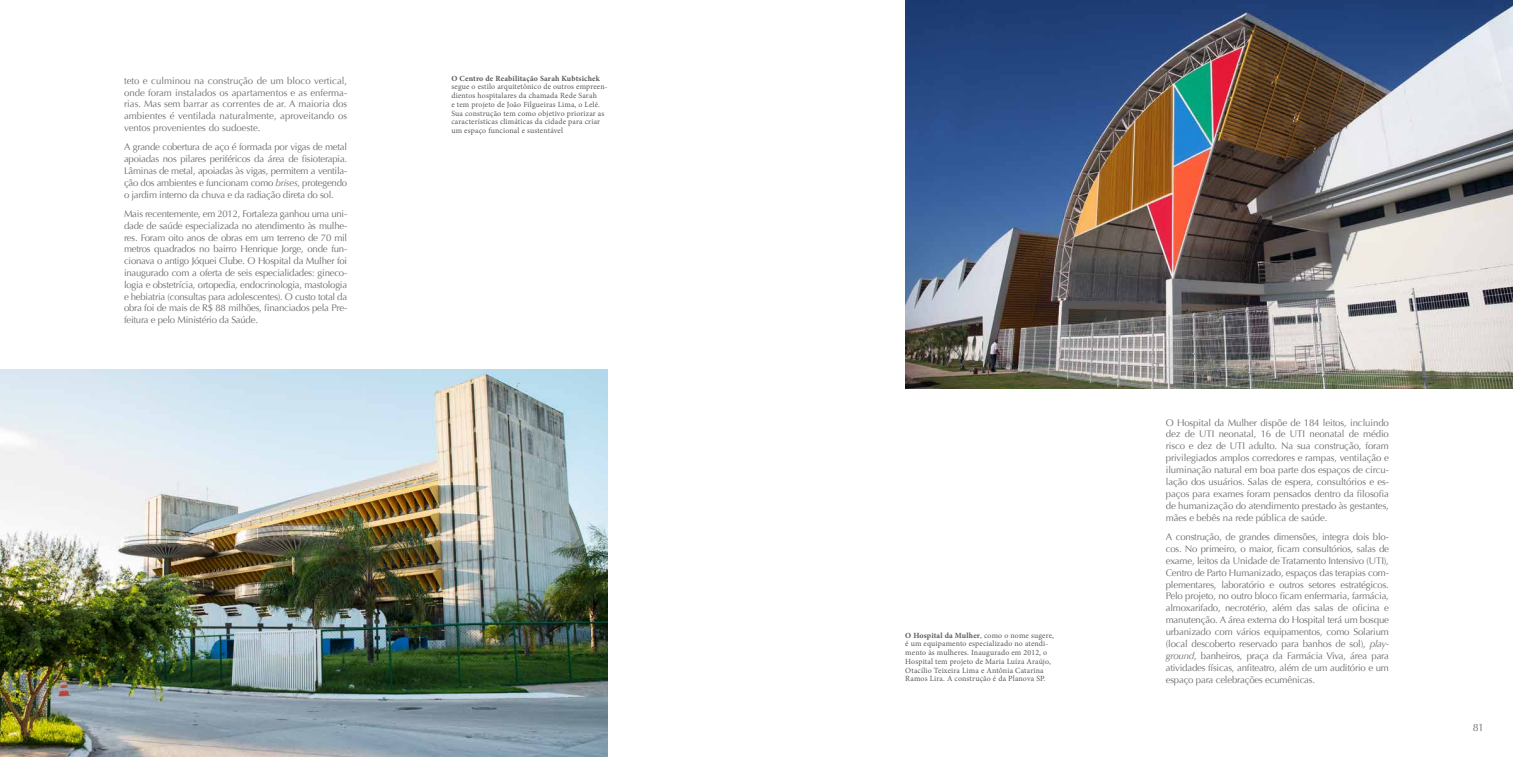
<style>
.page{position:relative;width:1513px;height:757px;background:#fff}
.page>*{position:absolute;margin:0;border:0;box-sizing:border-box;transform-origin:0 0}
.t1{font:10.5px "Optima";color:#6d6e71}
.t2{font:9.62px/11.9px "Optima";letter-spacing:-.02em;color:#6d6e71;text-align:justify}
.t3{font:7.88px/8.8px "Minion Pro";letter-spacing:.02em;color:#58595b}
.t4{font:700 7.88px "Minion Pro";letter-spacing:.02em;color:#58595b}
.s1{font-style:italic}
.s2{font-weight:700}
</style>
<div class="page">
<img style="left:0;top:369px;width:608px;height:387px">
<img style="left:905px;top:0;width:608px;height:388px">
<p class="t2" style="left:124px;top:75px;width:225px">teto e culminou na construção de um bloco vertical, onde foram instalados os apartamentos e as enferma&shy;rias. Mas sem barrar as correntes de ar. A maioria dos ambientes é ventilada naturalmente, aproveitando os ventos provenientes do sudoeste.</p>
<p class="t2" style="left:124px;top:141px;width:225px">A grande cobertura de aço é formada por vigas de metal apoiadas nos pilares periféricos da área de fisioterapia.<br>Lâminas de metal, apoiadas às vigas, permitem a ventila&shy;ção dos ambientes e funcionam como <span class="s1">brises</span>, protegendo o jardim interno da chuva e da radiação direta do sol.</p>
<p class="t2" style="left:124px;top:208px;width:225px">Mais recentemente, em 2012, Fortaleza ganhou uma uni&shy;dade de saúde especializada no atendimento às mulhe&shy;res. Foram oito anos de obras em um terreno de 70 mil metros quadrados no bairro Henrique Jorge, onde fun&shy;cionava o antigo Jóquei Clube. O Hospital da Mulher foi inaugurado com a oferta de seis especialidades: gineco&shy;logia e obstetrícia, ortopedia, endocrinologia, mastologia e hebiatria (consultas para adolescentes). O custo total da obra foi de mais de R$ 88 milhões, financiados pela Pre&shy;feitura e pelo Ministério da Saúde.</p>
<p class="t4" style="left:451px;top:73px;width:150px">O Centro de Reabilitação Sarah Kubtsichek</p>
<p class="t3" style="left:451px;top:83px;width:158px">segue o estilo arquitetônico de outros empreen&shy;dientos hospitalares da chamada Rede Sarah<br>e tem projeto de João Filgueiras Lima, o Lelé.<br>Sua construção tem como objetivo priorizar as características climáticas da cidade para criar um espaço funcional e sustentável</p>
<p class="t3" style="left:905px;top:630px;width:150px"><span class="s2">O Hospital da Mulher</span>, como o nome sugere, é um equipamento especializado no atendi&shy;mento às mulheres. Inaugurado em 2012, o Hospital tem projeto de Maria Luíza Araújo, Otacílio Teixeira Lima e Antônia Catarina Ramos Lira. A construção é da Planova SP.</p>
<p class="t2" style="left:1166px;top:416px;width:225px">O Hospital da Mulher dispõe de 184 leitos, incluindo dez de UTI neonatal, 16 de UTI neonatal de médio risco e dez de UTI adulto. Na sua construção, foram privilegiados amplos corredores e rampas, ventilação e iluminação natural em boa parte dos espaços de circu&shy;lação dos usuários. Salas de espera, consultórios e es&shy;paços para exames foram pensados dentro da filosofia de humanização do atendimento prestado às gestantes, mães e bebês na rede pública de saúde.</p>
<p class="t2" style="left:1166px;top:531px;width:225px">A construção, de grandes dimensões, integra dois blo&shy;cos. No primeiro, o maior, ficam consultórios, salas de exame, leitos da Unidade de Tratamento Intensivo (UTI), Centro de Parto Humanizado, espaços das terapias com&shy;plementares, laboratório e outros setores estratégicos.<br>Pelo projeto, no outro bloco ficam enfermaria, farmácia, almoxarifado, necrotério, além das salas de oficina e manutenção. A área externa do Hospital terá um bosque urbanizado com vários equipamentos, como Solarium (local descoberto reservado para banhos de sol), <span class="s1">play&shy;ground</span>, banheiros, praça da Farmácia Viva, área para atividades físicas, anfiteatro, além de um auditório e um espaço para celebrações ecumênicas.</p>
<p class="t1" style="left:1473px;top:721px;width:13px">81</p>
</div>
